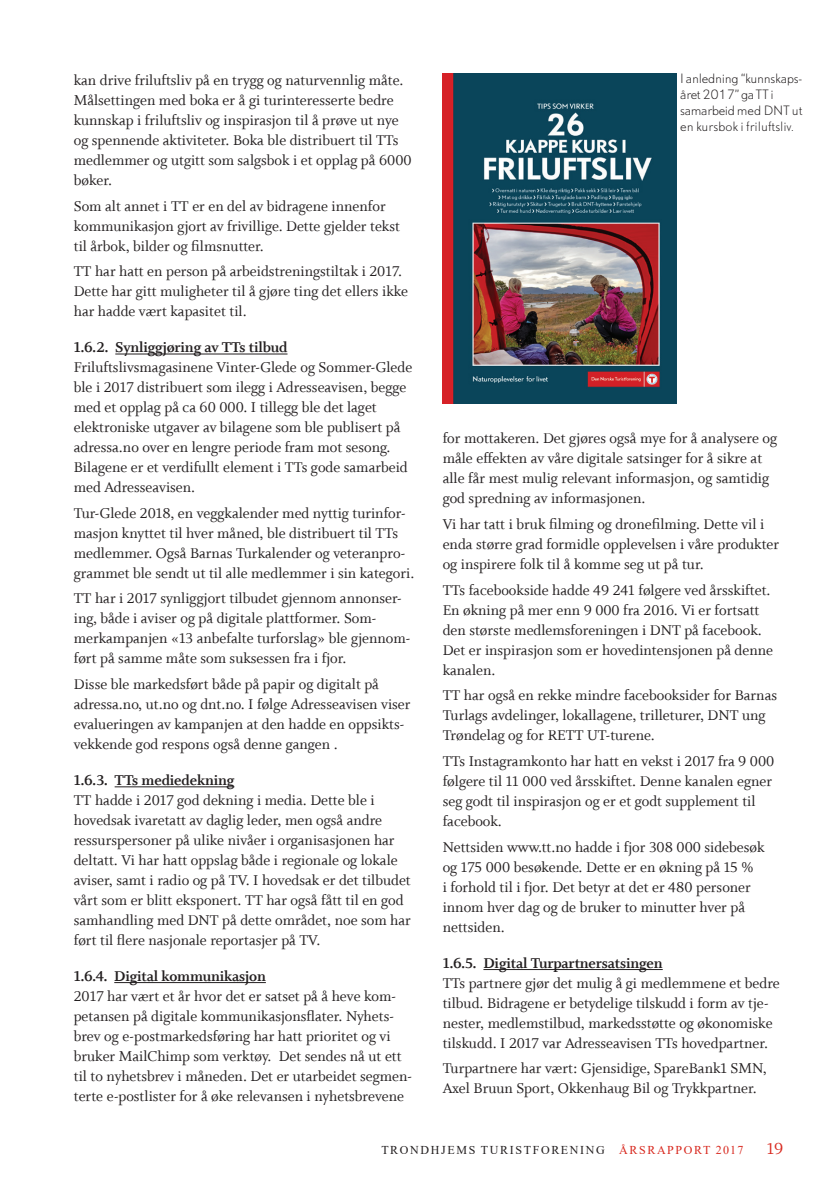
<style>
.page{position:relative;width:840px;height:1191px;background:#fff}
.page>*{position:absolute;margin:0;border:0;box-sizing:border-box;transform-origin:0 0}
.t1{font:18px "Whitman Roman LF";color:#d8281e}
.t2{font:16px/20px "Whitman Roman LF";color:#231f20}
.t3{font:16px "Whitman Bold LF";letter-spacing:-.01em;color:#231f20}
.t4{font:300 12px/16px "DTL Nobel TOT";letter-spacing:-.02em;color:#231f20}
.t5{font:12px "Times New Roman";letter-spacing:.135em;color:#231f20}
.s1{color:#d8281e}
</style>
<div class="page">
<hr style="left:115px;top:353px;width:172px;height:1px;background:#231f20">
<hr style="left:115px;top:786px;width:119px;height:1px;background:#231f20">
<hr style="left:114px;top:982px;width:152px;height:1px;background:#231f20">
<hr style="left:483px;top:969px;width:179px;height:1px;background:#231f20">
<img style="left:442px;top:74px;width:234px;height:330px">
<p class="t2" style="left:74px;top:70px;width:339px">kan drive friluftsliv på en trygg og naturvennlig måte.<br>Målsettingen med boka er å gi turinteresserte bedre kunnskap i friluftsliv og inspirasjon til å prøve ut nye og spennende aktiviteter. Boka ble distribuert til TTs medlemmer og utgitt som salgsbok i et opplag på 6000 bøker.</p>
<p class="t2" style="left:74px;top:196px;width:327px">Som alt annet i TT er en del av bidragene innenfor kommunikasjon gjort av frivillige. Dette gjelder tekst til årbok, bilder og filmsnutter.</p>
<p class="t2" style="left:74px;top:262px;width:336px">TT har hatt en person på arbeidstreningstiltak i 2017.<br>Dette har gitt muligheter til å gjøre ting det ellers ikke har hadde vært kapasitet til.</p>
<p class="t3" style="left:74px;top:338px;width:215px">1.6.2. Synliggjøring av TTs tilbud</p>
<p class="t2" style="left:74px;top:357px;width:340px">Friluftslivsmagasinene Vinter-Glede og Sommer-Glede ble i 2017 distribuert som ilegg i Adresseavisen, begge med et opplag på ca 60 000. I tillegg ble det laget elektroniske utgaver av bilagene som ble publisert på adressa.no over en lengre periode fram mot sesong.<br>Bilagene er et verdifullt element i TTs gode samarbeid med Adresseavisen.</p>
<p class="t2" style="left:74px;top:503px;width:342px">Tur-Glede 2018, en veggkalender med nyttig turinfor&shy;masjon knyttet til hver måned, ble distribuert til TTs medlemmer. Også Barnas Turkalender og veteranpro&shy;grammet ble sendt ut til alle medlemmer i sin kategori.</p>
<p class="t2" style="left:74px;top:589px;width:338px">TT har i 2017 synliggjort tilbudet gjennom annonser&shy;ing, både i aviser og på digitale plattformer. Som&shy;merkampanjen «13 anbefalte turforslag» ble gjennom&shy;ført på samme måte som suksessen fra i fjor.</p>
<p class="t2" style="left:74px;top:674px;width:338px">Disse ble markedsført både på papir og digitalt på adressa.no, ut.no og dnt.no. I følge Adresseavisen viser evalueringen av kampanjen at den hadde en oppsikts&shy;vekkende god respons også denne gangen .</p>
<p class="t3" style="left:74px;top:771px;width:162px">1.6.3. TTs mediedekning</p>
<p class="t2" style="left:74px;top:790px;width:338px">TT hadde i 2017 god dekning i media. Dette ble i hovedsak ivaretatt av daglig leder, men også andre ressurspersoner på ulike nivåer i organisasjonen har deltatt. Vi har hatt oppslag både i regionale og lokale aviser, samt i radio og på TV. I hovedsak er det tilbudet vårt som er blitt eksponert. TT har også fått til en god samhandling med DNT på dette området, noe som har ført til flere nasjonale reportasjer på TV.</p>
<p class="t3" style="left:74px;top:966px;width:193px">1.6.4. Digital kommunikasjon</p>
<p class="t2" style="left:74px;top:986px;width:339px">2017 har vært et år hvor det er satset på å heve kom&shy;petansen på digitale kommunikasjonsflater. Nyhets&shy;brev og e-postmarkedsføring har hatt prioritet og vi bruker MailChimp som verktøy. Det sendes nå ut ett til to nyhetsbrev i måneden. Det er utarbeidet segmen&shy;terte e-postlister for å øke relevansen i nyhetsbrevene</p>
<p class="t4" style="left:679px;top:71px;width:124px">I anledning “kunnskaps&shy;året 2017” ga TT i samarbeid med DNT ut en kursbok i friluftsliv.</p>
<p class="t2" style="left:442px;top:429px;width:336px">for mottakeren. Det gjøres også mye for å analysere og måle effekten av våre digitale satsinger for å sikre at alle får mest mulig relevant informasjon, og samtidig god spredning av informasjonen.</p>
<p class="t2" style="left:442px;top:514px;width:338px">Vi har tatt i bruk filming og dronefilming. Dette vil i enda større grad formidle opplevelsen i våre produkter og inspirere folk til å komme seg ut på tur.</p>
<p class="t2" style="left:442px;top:580px;width:332px">TTs facebookside hadde 49 241 følgere ved årsskiftet.<br>En økning på mer enn 9 000 fra 2016. Vi er fortsatt den største medlemsforeningen i DNT på facebook.<br>Det er inspirasjon som er hovedintensjonen på denne kanalen.</p>
<p class="t2" style="left:442px;top:686px;width:336px">TT har også en rekke mindre facebooksider for Barnas<br>Turlags avdelinger, lokallagene, trilleturer, DNT ung<br>Trøndelag og for RETT UT-turene.</p>
<p class="t2" style="left:442px;top:751px;width:333px">TTs Instagramkonto har hatt en vekst i 2017 fra 9 000 følgere til 11 000 ved årsskiftet. Denne kanalen egner seg godt til inspirasjon og er et godt supplement til facebook.</p>
<p class="t2" style="left:442px;top:837px;width:323px">Nettsiden www.tt.no hadde i fjor 308 000 sidebesøk og 175 000 besøkende. Dette er en økning på 15 %<br>i forhold til i fjor. Det betyr at det er 480 personer innom hver dag og de bruker to minutter hver på nettsiden.</p>
<p class="t3" style="left:442px;top:953px;width:221px">1.6.5. Digital Turpartnersatsingen</p>
<p class="t2" style="left:442px;top:973px;width:338px">TTs partnere gjør det mulig å gi medlemmene et bedre tilbud. Bidragene er betydelige tilskudd i form av tje&shy;nester, medlemstilbud, markedsstøtte og økonomiske tilskudd. I 2017 var Adresseavisen TTs hovedpartner.</p>
<p class="t2" style="left:442px;top:1058px;width:325px">Turpartnere har vært: Gjensidige, SpareBank1 SMN,<br>Axel Bruun Sport, Okkenhaug Bil og Trykkpartner.</p>
<p class="t5" style="left:381px;top:1141px;width:363px">TRONDHJEMS TURISTFORENING <span class="s1">ÅRSRAPPORT 2017</span></p>
<p class="t1" style="left:766px;top:1138px;width:18px">19</p>
</div>
